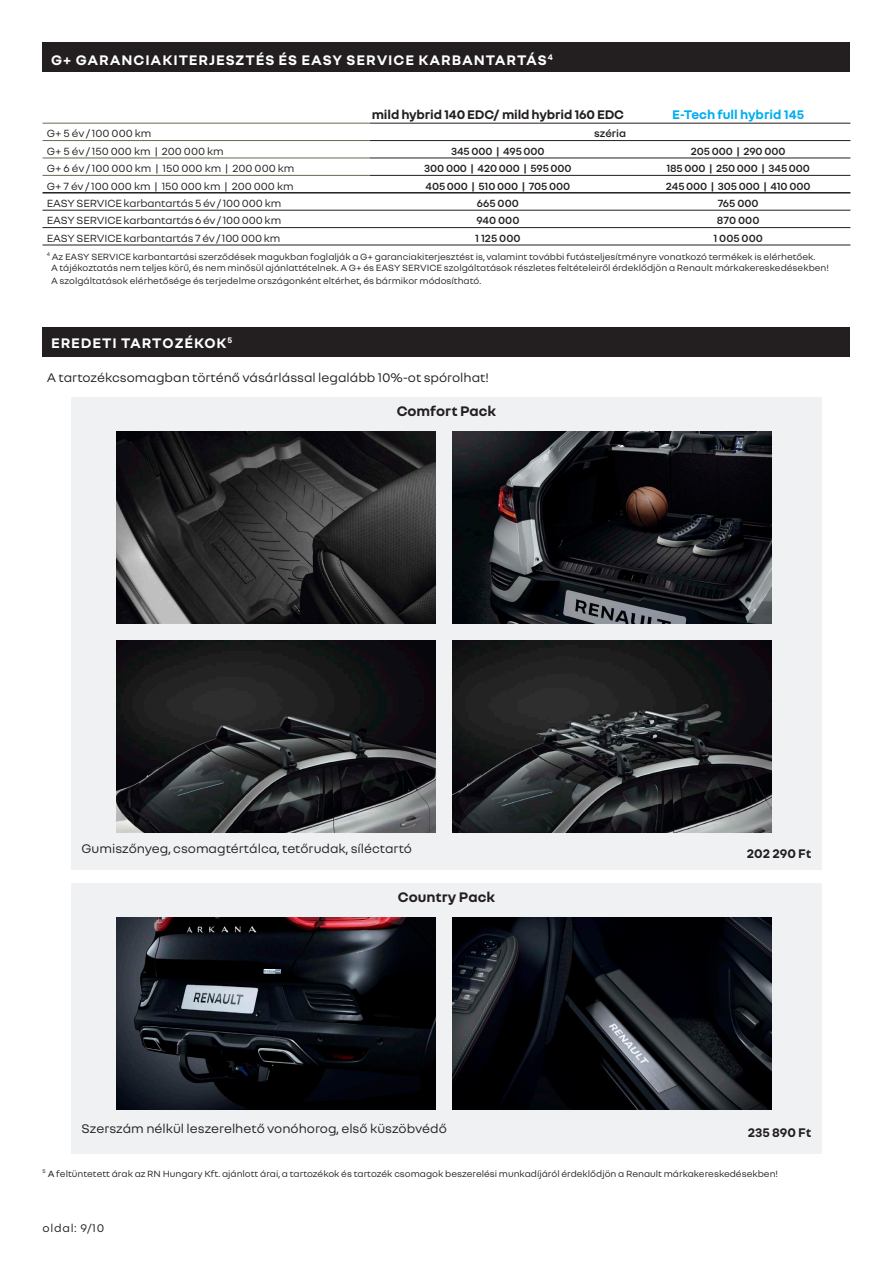
<style>
.page{position:relative;width:893px;height:1263px;background:#fff}
.page>*{position:absolute;margin:0;border:0;box-sizing:border-box;transform-origin:0 0}
.titulek{font:700 15px "Nouvel R";letter-spacing:.06em;color:#fff}
.povinne_ruceni{font:700 15px "Nouvel R";color:#231f20}
.t1{font:13.5px "Nouvel R";color:#231f20}
.titulek-2{font:700 13.5px "Nouvel R";letter-spacing:-.01em;color:#231f20}
.t2{font:700 13.5px "Nouvel R";color:#00aeef}
.t3{font:12px "Nouvel R";letter-spacing:.06em;color:#231f20}
.t4{font:11.25px "Nouvel R";letter-spacing:-.01em;color:#231f20}
.t5{font:600 11.25px "Nouvel R";letter-spacing:-.01em;color:#231f20}
.t6{font:9.75px/12.1px "Nouvel R";color:#231f20}
.s1{font-style:inherit}
</style>
<div class="page">
<div style="left:43px;top:327px;width:807px;height:30px;background:#231f20"></div>
<div style="left:43px;top:43px;width:807px;height:29px;background:#231f20"></div>
<hr style="left:43px;top:210px;width:327px;height:1px;background:#231f20">
<hr style="left:43px;top:227px;width:327px;height:1px;background:#231f20">
<hr style="left:43px;top:245px;width:327px;height:1px;background:#231f20">
<hr style="left:43px;top:158px;width:327px;height:1px;background:#646b52">
<hr style="left:43px;top:175px;width:327px;height:1px;background:#646b52">
<hr style="left:626px;top:158px;width:224px;height:1px;background:#231f20">
<hr style="left:626px;top:175px;width:224px;height:1px;background:#231f20">
<hr style="left:43px;top:192px;width:327px;height:2px;background:#231f20">
<hr style="left:370px;top:210px;width:256px;height:1px;background:#231f20">
<hr style="left:626px;top:210px;width:224px;height:1px;background:#231f20">
<hr style="left:370px;top:227px;width:256px;height:1px;background:#231f20">
<hr style="left:626px;top:227px;width:224px;height:1px;background:#231f20">
<hr style="left:370px;top:245px;width:256px;height:1px;background:#231f20">
<hr style="left:626px;top:245px;width:224px;height:1px;background:#231f20">
<hr style="left:370px;top:158px;width:256px;height:1px;background:#231f20">
<hr style="left:370px;top:175px;width:256px;height:1px;background:#231f20">
<hr style="left:370px;top:192px;width:256px;height:2px;background:#231f20">
<hr style="left:626px;top:192px;width:224px;height:2px;background:#231f20">
<hr style="left:370px;top:123px;width:256px;height:1px;background:#231f20">
<hr style="left:626px;top:123px;width:224px;height:1px;background:#231f20">
<hr style="left:370px;top:140px;width:256px;height:1px;background:#231f20">
<hr style="left:626px;top:140px;width:224px;height:1px;background:#231f20">
<hr style="left:43px;top:123px;width:327px;height:1px;background:#646b52">
<hr style="left:43px;top:140px;width:327px;height:1px;background:#646b52">
<div style="left:71px;top:397px;width:751px;height:473px;background:#eff1f2"></div>
<div style="left:71px;top:883px;width:751px;height:271px;background:#eff1f2"></div>
<img style="left:117px;top:431px;width:319px;height:192px">
<img style="left:453px;top:431px;width:319px;height:192px">
<img style="left:117px;top:641px;width:319px;height:191px">
<img style="left:453px;top:641px;width:319px;height:191px">
<img style="left:117px;top:917px;width:319px;height:192px">
<img style="left:453px;top:917px;width:319px;height:192px">
<p class="titulek" style="left:51px;top:50px;width:503px">G+ GARANCIAKITERJESZTÉS ÉS EASY SERVICE KARBANTARTÁS<sup>4</sup></p>
<p class="titulek-2" style="left:372px;top:106px;width:254px">mild hybrid 140 EDC/ mild hybrid 160 EDC</p>
<p class="t2" style="left:672px;top:106px;width:133px">E-Tech full hybrid 145</p>
<p class="t4" style="left:47px;top:126px;width:106px">G+ 5 év / 100 000 km</p>
<p class="t5" style="left:594px;top:126px;width:34px">széria</p>
<p class="t4" style="left:47px;top:144px;width:179px">G+ 5 év / 150 000 km | 200 000 km</p>
<p class="t5" style="left:451px;top:144px;width:95px">345 000 | 495 000</p>
<p class="t5" style="left:691px;top:144px;width:96px">205 000 | 290 000</p>
<p class="t4" style="left:47px;top:161px;width:249px">G+ 6 év / 100 000 km | 150 000 km | 200 000 km</p>
<p class="t5" style="left:424px;top:161px;width:149px">300 000 | 420 000 | 595 000</p>
<p class="t5" style="left:666px;top:161px;width:145px">185 000 | 250 000 | 345 000</p>
<p class="t4" style="left:47px;top:179px;width:248px">G+ 7 év / 100 000 km | 150 000 km | 200 000 km</p>
<p class="t5" style="left:426px;top:179px;width:146px">405 000 | 510 000 | 705 000</p>
<p class="t5" style="left:666px;top:179px;width:146px">245 000 | 305 000 | 410 000</p>
<p class="t4" style="left:47px;top:196px;width:236px">EASY SERVICE karbantartás 5 év / 100 000 km</p>
<p class="t5" style="left:477px;top:196px;width:44px">665 000</p>
<p class="t5" style="left:718px;top:196px;width:43px">765 000</p>
<p class="t4" style="left:47px;top:213px;width:236px">EASY SERVICE karbantartás 6 év / 100 000 km</p>
<p class="t5" style="left:476px;top:213px;width:45px">940 000</p>
<p class="t5" style="left:717px;top:213px;width:44px">870 000</p>
<p class="t4" style="left:47px;top:231px;width:235px">EASY SERVICE karbantartás 7 év / 100 000 km</p>
<p class="t5" style="left:475px;top:231px;width:47px">1 125 000</p>
<p class="t5" style="left:713px;top:231px;width:51px">1 005 000</p>
<p class="t6" style="left:51px;top:250px;width:779px;text-indent:-4px"><sup>4</sup> Az EASY SERVICE karbantartási szerződések magukban foglalják a G+ garanciakiterjesztést is, valamint további futásteljesítményre vonatkozó termékek is elérhetőek.<br>A tájékoztatás nem teljes körű, és nem minősül ajánlattételnek. A G+ és EASY SERVICE szolgáltatások részletes feltételeiről érdeklődjön a Renault márkakereskedésekben!<br>A szolgáltatások elérhetősége és terjedelme országonként eltérhet, és bármikor módosítható.</p>
<p class="titulek" style="left:51px;top:333px;width:183px">EREDETI TARTOZÉKOK<sup>5</sup></p>
<p class="t1" style="left:47px;top:369px;width:444px">A tartozékcsomagban történő vásárlással legalább 10%-ot spórolhat!</p>
<p class="povinne_ruceni" style="left:397px;top:402px;width:101px">Comfort Pack</p>
<p class="t1" style="left:82px;top:840px;width:332px">Gumiszőnyeg, csomagtértálca, tetőrudak, síléctartó</p>
<p class="titulek-2" style="left:747px;top:844px;width:66px">202 290 Ft</p>
<p class="povinne_ruceni" style="left:398px;top:887px;width:99px">Country Pack</p>
<p class="t1" style="left:82px;top:1119px;width:367px">Szerszám nélkül leszerelhető vonóhorog, első küszöbvédő</p>
<p class="titulek-2" style="left:748px;top:1124px;width:65px">235 890 Ft</p>
<p class="t6" style="left:43px;top:1167px;width:737px"><sup>5</sup> <span class="s1">A</span> feltüntetett árak az RN Hungary Kft. ajánlott árai, a tartozékok és tartozék csomagok beszerelési munkadíjáról érdeklődjön a Renault márkakereskedésekben!</p>
<p class="t3" style="left:43px;top:1220px;width:63px">oldal: 9/10</p>
</div>
